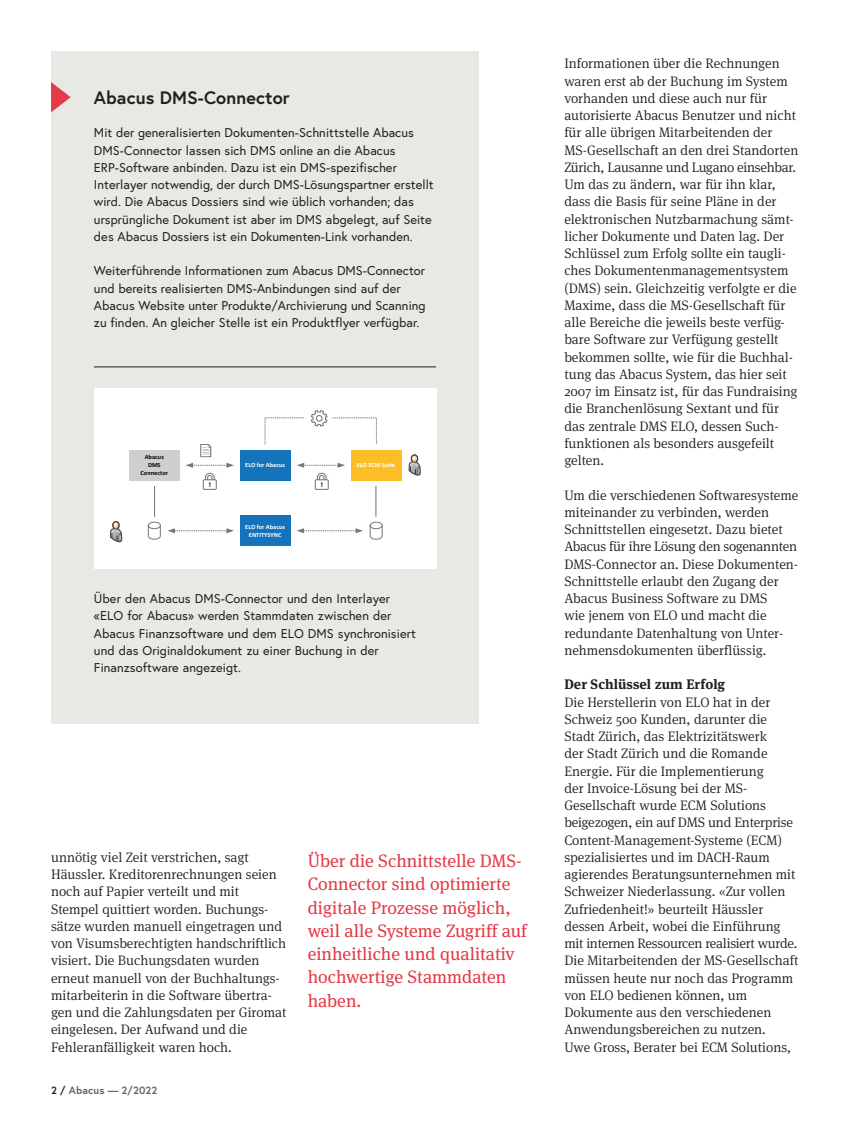
<style>
.page{position:relative;width:851px;height:1127px;background:#fff}
.page>*{position:absolute;margin:0;border:0;box-sizing:border-box;transform-origin:0 0}
.t1{font:18px/23.2px "Meta Serif Pro";color:#e33a46}
.t2{font:700 18px "Europa";letter-spacing:.005em;color:#231f20}
.t3{font:300 13.8px/17.2px "Meta Serif Pro";color:#231f20}
.t4{font:700 13.8px "Meta Serif Pro";letter-spacing:.005em;color:#231f20}
.t5{font:12.75px/17.2px "Europa";letter-spacing:.005em;color:#231f20}
.t6{font:700 10.5px "Europa";letter-spacing:.01em;color:#636366}
.t7{font:700 6.45px/7.6px "Calibri";color:#fff;text-align:center}
.t8{font:700 6.45px/7.6px "Calibri";color:#030505;text-align:center}
.s1{color:#231f20}
</style>
<div class="page">
<div style="left:51px;top:51px;width:428px;height:673px;background:#e7e9e4"></div>
<div style="left:94px;top:388px;width:342px;height:181px;background:#fff"></div>
<svg style="left:148px;top:495px;width:13px;height:45px"></svg>
<hr style="left:154px;top:486px;width:1px;height:31px;background:#757778">
<svg style="left:369px;top:495px;width:14px;height:45px"></svg>
<svg style="left:264px;top:410px;width:113px;height:35px"></svg>
<svg style="left:110px;top:521px;width:13px;height:22px"></svg>
<div style="left:129px;top:450px;width:50px;height:30px;background:#ced0d0"></div>
<div style="left:240px;top:450px;width:50px;height:30px;background:#1473bb"></div>
<div style="left:240px;top:516px;width:50px;height:30px;background:#1473bb"></div>
<div style="left:351px;top:450px;width:50px;height:30px;background:#fdbd26"></div>
<svg style="left:167px;top:528px;width:67px;height:5px"></svg>
<svg style="left:409px;top:454px;width:12px;height:23px"></svg>
<svg style="left:296px;top:528px;width:67px;height:5px"></svg>
<svg style="left:186px;top:463px;width:48px;height:27px"></svg>
<svg style="left:297px;top:463px;width:48px;height:27px"></svg>
<hr style="left:375px;top:486px;width:1px;height:30px;background:#757778">
<svg style="left:200px;top:444px;width:11px;height:13px"></svg>
<svg style="left:51px;top:82px;width:20px;height:30px"></svg>
<hr style="left:94px;top:366px;width:342px;height:1px;background:#231f20">
<h1 class="t2" style="left:94px;top:86px;width:197px">Abacus DMS-Connector</h1>
<p class="t5" style="left:94px;top:124px;width:341px">Mit der generalisierten Dokumenten-Schnittstelle Abacus DMS-Connector lassen sich DMS online an die Abacus ERP-Software anbinden. Dazu ist ein DMS-spezifischer Interlayer notwendig, der durch DMS-Lösungspartner erstellt wird. Die Abacus Dossiers sind wie üblich vorhanden; das ursprüngliche Dokument ist aber im DMS abgelegt, auf Seite des Abacus Dossiers ist ein Dokumenten-Link vorhanden.</p>
<p class="t5" style="left:94px;top:262px;width:333px">Weiterführende Informationen zum Abacus DMS-Connector und bereits realisierten DMS-Anbindungen sind auf der Abacus Website unter Produkte/Archivierung und Scanning zu finden. An gleicher Stelle ist ein Produktflyer verfügbar.</p>
<p class="t8" style="left:140px;top:453px;width:29px">Abacus<br>DMS<br>Connector</p>
<p class="t7" style="left:245px;top:461px;width:41px">ELO for Abacus</p>
<p class="t7" style="left:245px;top:523px;width:41px">ELO for Abacus<br>ENTITYSYNC</p>
<p class="t7" style="left:357px;top:461px;width:40px">ELO ECM Suite</p>
<p class="t5" style="left:94px;top:590px;width:323px">Über den Abacus DMS-Connector und den Interlayer «ELO for Abacus» werden Stammdaten zwischen der Abacus Finanzsoftware und dem ELO DMS synchronisiert und das Originaldokument zu einer Buchung in der Finanzsoftware angezeigt.</p>
<p class="t3" style="left:51px;top:848px;width:237px">unnötig viel Zeit verstrichen, sagt Häussler. Kreditorenrechnungen seien noch auf Papier verteilt und mit Stempel quittiert worden. Buchungs&shy;sätze wurden manuell eingetragen und von Visumsberechtigten handschriftlich visiert. Die Buchungsdaten wurden erneut manuell von der Buchhaltungs&shy;mitarbeiterin in die Software übertra&shy;gen und die Zahlungsdaten per Giromat eingelesen. Der Aufwand und die Fehleranfälligkeit waren hoch.</p>
<p class="t6" style="left:51px;top:1083px;width:108px"><span class="s1">2 /</span> Abacus — 2/2022</p>
<h1 class="t1" style="left:308px;top:848px;width:221px">Über die Schnittstelle DMS-<br>Connector sind optimierte digitale Prozesse möglich, weil alle Systeme Zugriff auf einheitliche und qualitativ hochwertige Stammdaten haben.</h1>
<p class="t3" style="left:564px;top:54px;width:235px">Informationen über die Rechnungen waren erst ab der Buchung im System vorhanden und diese auch nur für autorisierte Abacus Benutzer und nicht für alle übrigen Mitarbeitenden der MS-Gesellschaft an den drei Standorten Zürich, Lausanne und Lugano einsehbar.<br>Um das zu ändern, war für ihn klar, dass die Basis für seine Pläne in der elektronischen Nutzbarmachung sämt&shy;licher Dokumente und Daten lag. Der Schlüssel zum Erfolg sollte ein taugli&shy;ches Dokumentenmanagementsystem (DMS) sein. Gleichzeitig verfolgte er die Maxime, dass die MS-Gesellschaft für alle Bereiche die jeweils beste verfüg&shy;bare Software zur Verfügung gestellt bekommen sollte, wie für die Buchhal&shy;tung das Abacus System, das hier seit 2007 im Einsatz ist, für das Fundraising die Branchenlösung Sextant und für das zentrale DMS ELO, dessen Such&shy;funktionen als besonders ausgefeilt gelten.</p>
<p class="t3" style="left:564px;top:485px;width:236px">Um die verschiedenen Softwaresysteme miteinander zu verbinden, werden Schnittstellen eingesetzt. Dazu bietet Abacus für ihre Lösung den sogenannten DMS-Connector an. Diese Dokumenten-Schnittstelle erlaubt den Zugang der Abacus Business Software zu DMS<br>wie jenem von ELO und macht die redundante Datenhaltung von Unter&shy;nehmensdokumenten überflüssig.</p>
<p class="t4" style="left:564px;top:673px;width:162px">Der Schlüssel zum Erfolg</p>
<p class="t3" style="left:564px;top:692px;width:236px">Die Herstellerin von ELO hat in der Schweiz 500 Kunden, darunter die Stadt Zürich, das Elektrizitätswerk<br>der Stadt Zürich und die Romande Energie. Für die Implementierung<br>der Invoice-Lösung bei der MS-Gesellschaft wurde ECM Solutions beigezogen, ein auf DMS und Enterprise Content-Management-Systeme (ECM) spezialisiertes und im DACH-Raum agierendes Beratungsunternehmen mit Schweizer Niederlassung. «Zur vollen Zufriedenheit!» beurteilt Häussler dessen Arbeit, wobei die Einführung mit internen Ressourcen realisiert wurde.<br>Die Mitarbeitenden der MS-Gesellschaft müssen heute nur noch das Programm von ELO bedienen können, um Dokumente aus den verschiedenen Anwendungsbereichen zu nutzen.<br>Uwe Gross, Berater bei ECM Solutions,</p>
</div>
